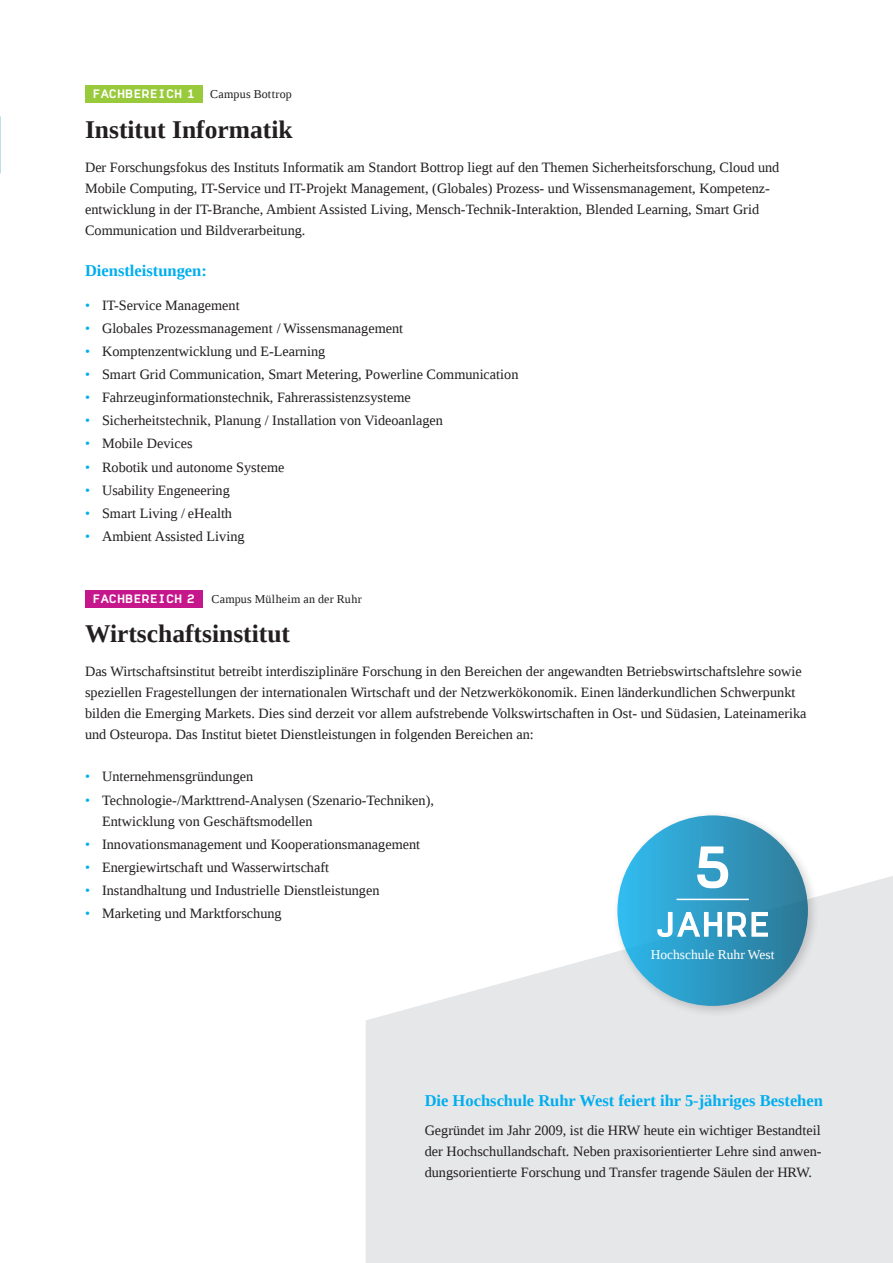
<style>
.page{position:relative;width:893px;height:1263px;background:#fff}
.page>*{position:absolute;margin:0;border:0;box-sizing:border-box;transform-origin:0 0}
.t1{font:700 25.5px "Liberation Serif";color:#231f20}
.t2{font:700 16.5px "Liberation Serif";color:#00aeef}
.t3{font:14.25px/21px "Liberation Serif";color:#231f20}
.t4{font:13.5px "Liberation Serif";color:#fff}
.t5{font:12px "Liberation Serif";letter-spacing:.02em;color:#231f20}
.t6{font:12px "Normetica C";color:#fff}
.s1{color:#00aeef}
</style>
<div class="page">
<svg style="left:366px;top:876px;width:527px;height:387px;fill:#e6e7e9"></svg>
<div style="left:85px;top:590px;width:117px;height:18px;background:#c5168c"></div>
<div style="left:85px;top:85px;width:117px;height:18px;background:#99ca3b"></div>
<svg style="left:0;top:116px;width:1px;height:58px"></svg>
<div style="left:611px;top:809px;width:209px;height:209px;background:#231f20;opacity:.26"></div>
<div style="left:617px;top:815px;width:191px;height:191px;background:linear-gradient(to right,#33bcf0,#2e7895);border-radius:50%"></div>
<svg style="left:657px;top:912px;width:111px;height:25px"></svg>
<svg style="left:697px;top:846px;width:31px;height:42px"></svg>
<hr style="left:676px;top:899px;width:73px;height:1px;background:#fff">
<p class="t6" style="left:93px;top:86px;width:104px">FACHBEREICH 1</p>
<p class="t5" style="left:210px;top:86px;width:83px">Campus Bottrop</p>
<h1 class="t1" style="left:85px;top:112px;width:209px">Institut Informatik</h1>
<p class="t3" style="left:85px;top:156px;width:696px">Der Forschungsfokus des Instituts Informatik am Standort Bottrop liegt auf den Themen Sicherheitsforschung, Cloud und Mobile Computing, IT-Service und IT-Projekt Management, (Globales) Prozess- und Wissensmanagement, Kompetenz&shy;entwicklung in der IT-Branche, Ambient Assisted Living, Mensch-Technik-Interaktion, Blended Learning, Smart Grid Communication und Bildverarbeitung.</p>
<p class="t2" style="left:85px;top:259px;width:123px">Dienstleistungen:</p>
<p class="t3" style="left:85px;top:294px;width:156px"><span class="s1">•</span> IT-Service Management</p>
<p class="t3" style="left:85px;top:317px;width:320px"><span class="s1">•</span> Globales Prozessmanagement / Wissensmanagement</p>
<p class="t3" style="left:85px;top:341px;width:242px"><span class="s1">•</span> Komptenzentwicklung und E-Learning</p>
<p class="t3" style="left:85px;top:364px;width:435px"><span class="s1">•</span> Smart Grid Communication, Smart Metering, Powerline Communication</p>
<p class="t3" style="left:85px;top:387px;width:327px"><span class="s1">•</span> Fahrzeuginformationstechnik, Fahrerassistenzsysteme</p>
<p class="t3" style="left:85px;top:410px;width:359px"><span class="s1">•</span> Sicherheitstechnik, Planung / Installation von Videoanlagen</p>
<p class="t3" style="left:85px;top:433px;width:109px"><span class="s1">•</span> Mobile Devices</p>
<p class="t3" style="left:85px;top:456px;width:201px"><span class="s1">•</span> Robotik und autonome Systeme</p>
<p class="t3" style="left:85px;top:479px;width:146px"><span class="s1">•</span> Usability Engeneering</p>
<p class="t3" style="left:85px;top:502px;width:149px"><span class="s1">•</span> Smart Living / eHealth</p>
<p class="t3" style="left:85px;top:526px;width:161px"><span class="s1">•</span> Ambient Assisted Living</p>
<p class="t6" style="left:93px;top:591px;width:104px">FACHBEREICH 2</p>
<p class="t5" style="left:212px;top:591px;width:152px">Campus Mülheim an der Ruhr</p>
<h1 class="t1" style="left:85px;top:616px;width:206px">Wirtschaftsinstitut</h1>
<p class="t3" style="left:85px;top:660px;width:723px">Das Wirtschaftsinstitut betreibt interdisziplinäre Forschung in den Bereichen der angewandten Betriebswirtschaftslehre sowie speziellen Fragestellungen der internationalen Wirtschaft und der Netzwerkökonomik. Einen länderkundlichen Schwerpunkt bilden die Emerging Markets. Dies sind derzeit vor allem aufstrebende Volkswirtschaften in Ost- und Südasien, Lateinamerika und Osteuropa. Das Institut bietet Dienstleistungen in folgenden Bereichen an:</p>
<p class="t3" style="left:85px;top:766px;width:170px"><span class="s1">•</span> Unternehmensgründungen</p>
<p class="t3" style="left:102px;top:789px;width:333px;text-indent:-17px"><span class="s1">•</span> Technologie-/Markttrend-Analysen (Szenario-Techniken),<br>Entwicklung von Geschäftsmodellen</p>
<p class="t3" style="left:85px;top:833px;width:337px"><span class="s1">•</span> Innovationsmanagement und Kooperationsmanagement</p>
<p class="t3" style="left:85px;top:856px;width:246px"><span class="s1">•</span> Energiewirtschaft und Wasserwirtschaft</p>
<p class="t3" style="left:85px;top:880px;width:296px"><span class="s1">•</span> Instandhaltung und Industrielle Dienstleistungen</p>
<p class="t3" style="left:85px;top:903px;width:198px"><span class="s1">•</span> Marketing und Marktforschung</p>
<p class="t4" style="left:651px;top:946px;width:125px">Hochschule Ruhr West</p>
<p class="t2" style="left:425px;top:1089px;width:400px">Die Hochschule Ruhr West feiert ihr 5-jähriges Bestehen</p>
<p class="t3" style="left:425px;top:1120px;width:398px;text-align:justify">Gegründet im Jahr 2009, ist die HRW heute ein wichtiger Bestandteil der Hochschullandschaft. Neben praxisorientierter Lehre sind anwen&shy;dungsorientierte Forschung und Transfer tragende Säulen der HRW.</p>
</div>
